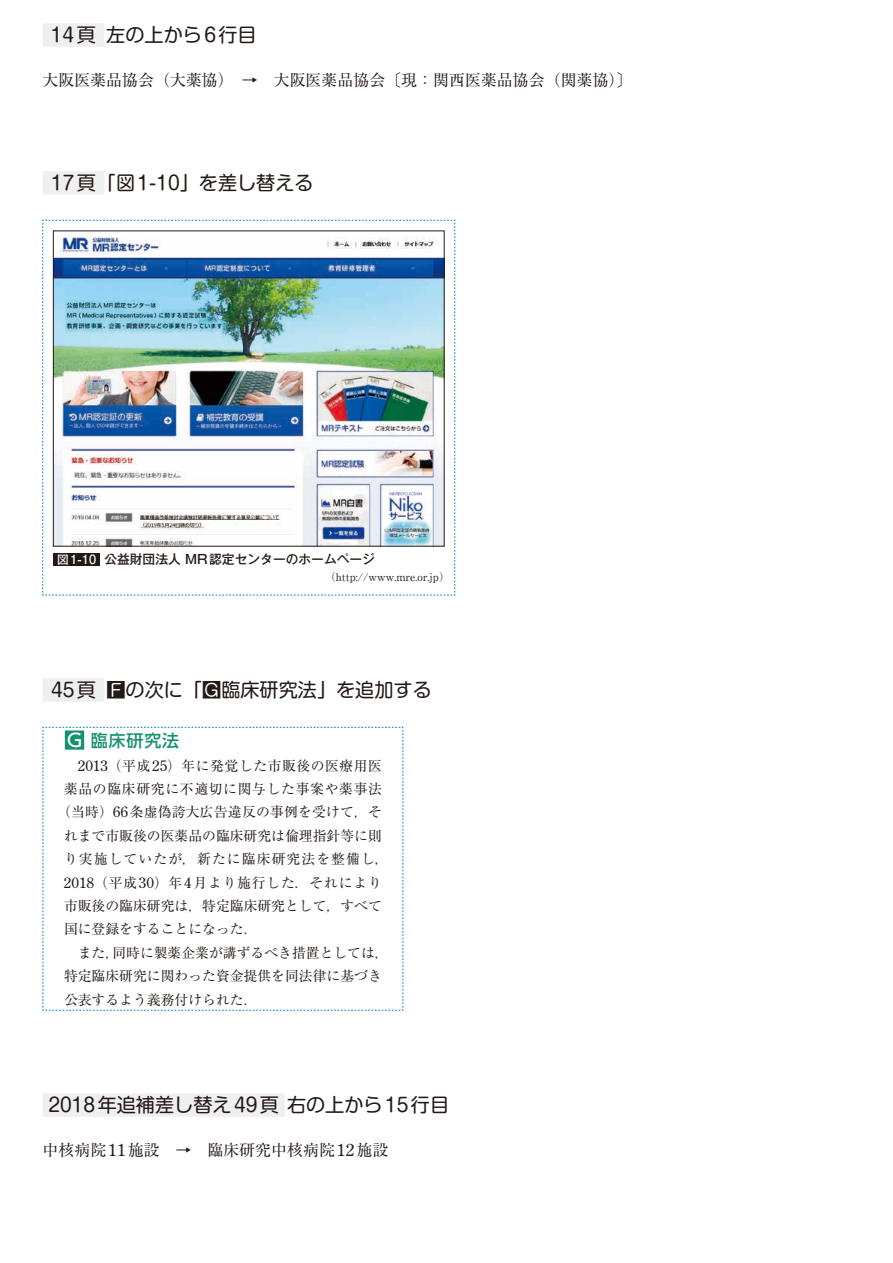
<style>
.page{position:relative;width:893px;height:1263px;background:#fff}
.page>*{position:absolute;margin:0;border:0;box-sizing:border-box;transform-origin:0 0}
.t1{font:19.2px "Shin M Go Pr 6";color:#231916}
.t2{font:500 16.95px "UD Shin Go Pro";letter-spacing:.05em;color:#149071}
.t3{font:15.9px "Ryumin Pro";color:#231916}
.t4{font:13.8px "Ryumin Pro";color:#231916}
.t5{font:13.8px "Ryumin Pro";letter-spacing:.055em;color:#231916}
.t6{font:13.8px "Ryumin Pro";letter-spacing:.04em;color:#231916}
.t7{font:13.8px "Ryumin Pro";letter-spacing:.05em;color:#231916}
.t8{font:13.8px "Ryumin Pro";letter-spacing:.08em;color:#231916}
.t9{font:500 12.75px "Gothic MB101 Pro";color:#231916}
.t10{font:10.65px "Ryumin Pro";color:#231916}
.s1{font-family:"Futo Go B101 Pro";font-weight:700;font-size:11.7px;color:#fff}
.s2{font-family:"Futo Go B101 Pro";font-weight:700;color:#fff}
.s3{font-size:18px;color:#fff}
.s4{font-family:"Century Old Style Std";font-size:14.7px}
.s5{font-family:"Century Old Style Std";font-size:16.95px}
</style>
<div class="page">
<div style="left:43px;top:23px;width:61px;height:24px;background:#efeff0"></div>
<div style="left:43px;top:1093px;width:242px;height:24px;background:#efeff0"></div>
<div style="left:43px;top:171px;width:61px;height:24px;background:#efeff0"></div>
<svg style="left:42px;top:220px;width:413px;height:375px"></svg>
<div style="left:53px;top:553px;width:47px;height:12px;background:#231916"></div>
<img style="left:55px;top:237px;width:387px;height:307px">
<div style="left:43px;top:678px;width:61px;height:24px;background:#efeff0"></div>
<svg style="left:43px;top:727px;width:360px;height:284px"></svg>
<div style="left:65px;top:730px;width:19px;height:20px;background:#149071"></div>
<h1 class="t1" style="left:51px;top:20px;width:207px">14頁左の上から 6行目</h1>
<p class="t3" style="left:43px;top:68px;width:591px">大阪医薬品協会（大薬協）　→　大阪医薬品協会〔現：関西医薬品協会（関薬協）〕</p>
<h1 class="t1" style="left:51px;top:167px;width:264px">17頁「図 1-10」を差し替える</h1>
<p class="t9" style="left:57px;top:548px;width:319px"><span class="s1">図</span><span class="s2">1-10</span> 公益財団法人 MR認定センターのホームページ</p>
<p class="t10" style="left:325px;top:569px;width:126px">（http://www.mre.or.jp）</p>
<h1 class="t1" style="left:51px;top:674px;width:382px">45頁 Fの次に「G臨床研究法」を追加する</h1>
<p class="t2" style="left:67px;top:727px;width:114px"><span class="s3">G</span> 臨床研究法</p>
<p class="t6" style="left:78px;top:755px;width:306px"><span class="s4">2013</span>（平成<span class="s4">25</span>）年に発覚した市販後の医療用医</p>
<p class="t7" style="left:64px;top:778px;width:319px">薬品の臨床研究に不適切に関与した事案や薬事法</p>
<p class="t4" style="left:57px;top:801px;width:326px">（当時）<span class="s4">66</span>条虚偽誇大広告違反の事例を受けて，そ</p>
<p class="t4" style="left:64px;top:825px;width:319px">れまで市販後の医薬品の臨床研究は倫理指針等に則</p>
<p class="t8" style="left:64px;top:848px;width:326px">り実施していたが，新たに臨床研究法を整備し，</p>
<p class="t5" style="left:64px;top:871px;width:319px"><span class="s4">2018</span>（平成<span class="s4">30</span>）年<span class="s4">4</span>月より施行した．それにより</p>
<p class="t4" style="left:64px;top:895px;width:319px">市販後の臨床研究は，特定臨床研究として，すべて</p>
<p class="t4" style="left:64px;top:918px;width:195px">国に登録をすることになった．</p>
<p class="t4" style="left:78px;top:942px;width:312px">また，同時に製薬企業が講ずるべき措置としては，</p>
<p class="t4" style="left:64px;top:965px;width:319px">特定臨床研究に関わった資金提供を同法律に基づき</p>
<p class="t4" style="left:64px;top:988px;width:195px">公表するよう義務付けられた．</p>
<h1 class="t1" style="left:49px;top:1089px;width:402px">2018年追補差し替え 49頁右の上から 15行目</h1>
<p class="t3" style="left:43px;top:1138px;width:347px">中核病院<span class="s5">11</span>施設　→　臨床研究中核病院<span class="s5">12</span>施設</p>
</div>
